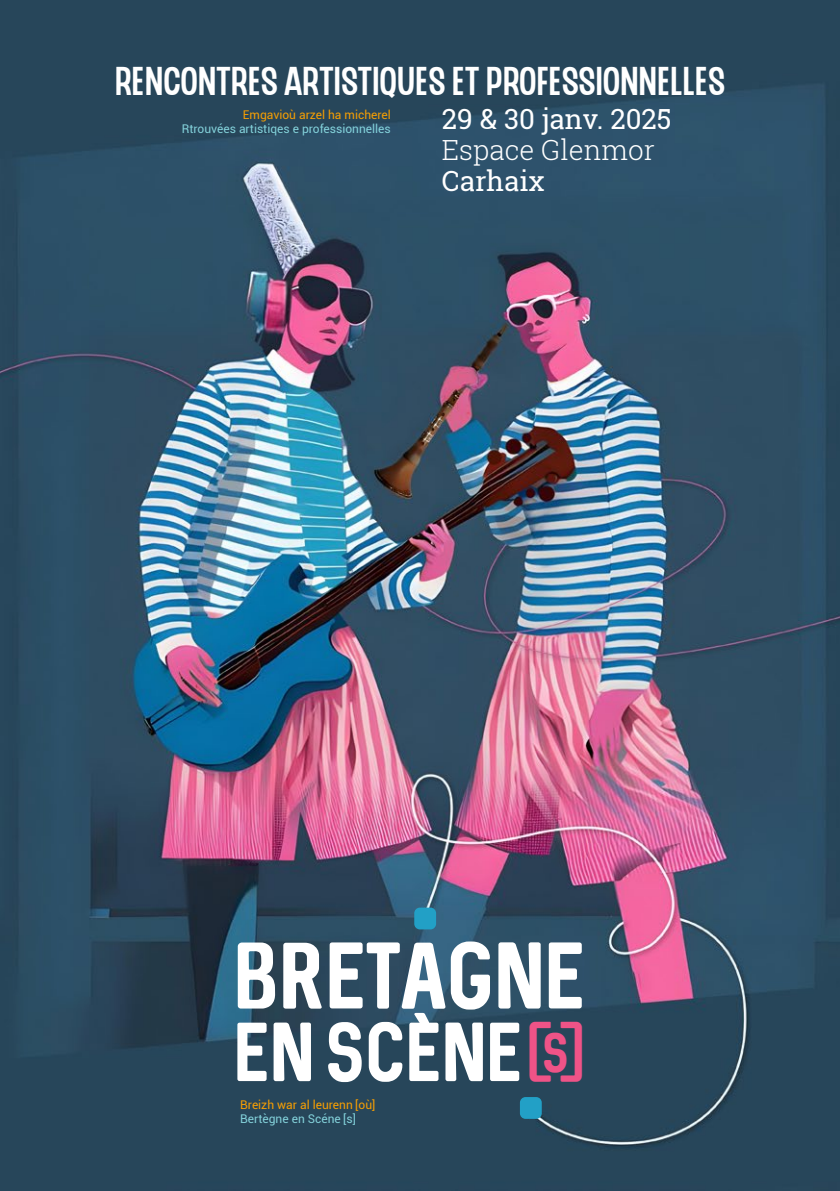
<style>
.page{position:relative;width:840px;height:1191px;background:#fff}
.page>*{position:absolute;margin:0;border:0;box-sizing:border-box;transform-origin:0 0}
.t1{font:75.6px "Sequel";color:#fff}
.t2{font:66.8px "Sequel";color:#fff}
.t3{font:40px "CHEDROS";letter-spacing:.01em;color:#fff}
.t4{font:27.8px "Roboto Slab";color:#fff}
.t5{font:300 27.8px "Roboto Slab";color:#fff}
.t6{font:12px "Roboto";color:#83d1da}
.t7{font:12px "Roboto";color:#f59e03}
.s1{font-size:44.6px;color:#ef5387}
</style>
<div class="page">
<img style="left:0;top:0;width:839px;height:1191px">
<svg style="left:414px;top:1013px;width:15px;height:11px"></svg>
<div style="left:519px;top:1097px;width:22px;height:21px;background:#22a0c6;border-radius:6px"></div>
<div style="left:414px;top:907px;width:22px;height:22px;background:#22a0c6;border-radius:6px"></div>
<h3 class="t3" style="left:115px;top:66px;width:611px">RENCONTRES ARTISTIQUES ET PROFESSIONNELLES</h3>
<p class="t7" style="left:243px;top:106px;width:149px">Emgavioù arzel ha micherel</p>
<p class="t6" style="left:182px;top:120px;width:210px">Rtrouvées artistiqes e professionnelles</p>
<h3 class="t4" style="left:441px;top:100px;width:231px">29 &amp; 30 janv. 2025</h3>
<h3 class="t5" style="left:441px;top:130px;width:214px">Espace Glenmor</h3>
<h3 class="t4" style="left:441px;top:162px;width:104px">Carhaix</h3>
<h1 class="t1" style="left:233px;top:924px;width:353px">BRETAGNE</h1>
<h2 class="t2" style="left:233px;top:1006px;width:353px">EN SCENE<span class="s1">(S)</span></h2>
<p class="t7" style="left:240px;top:1096px;width:137px">Breizh war al leurenn [où]</p>
<p class="t6" style="left:240px;top:1110px;width:117px">Bertègne en Scéne [s]</p>
</div>
